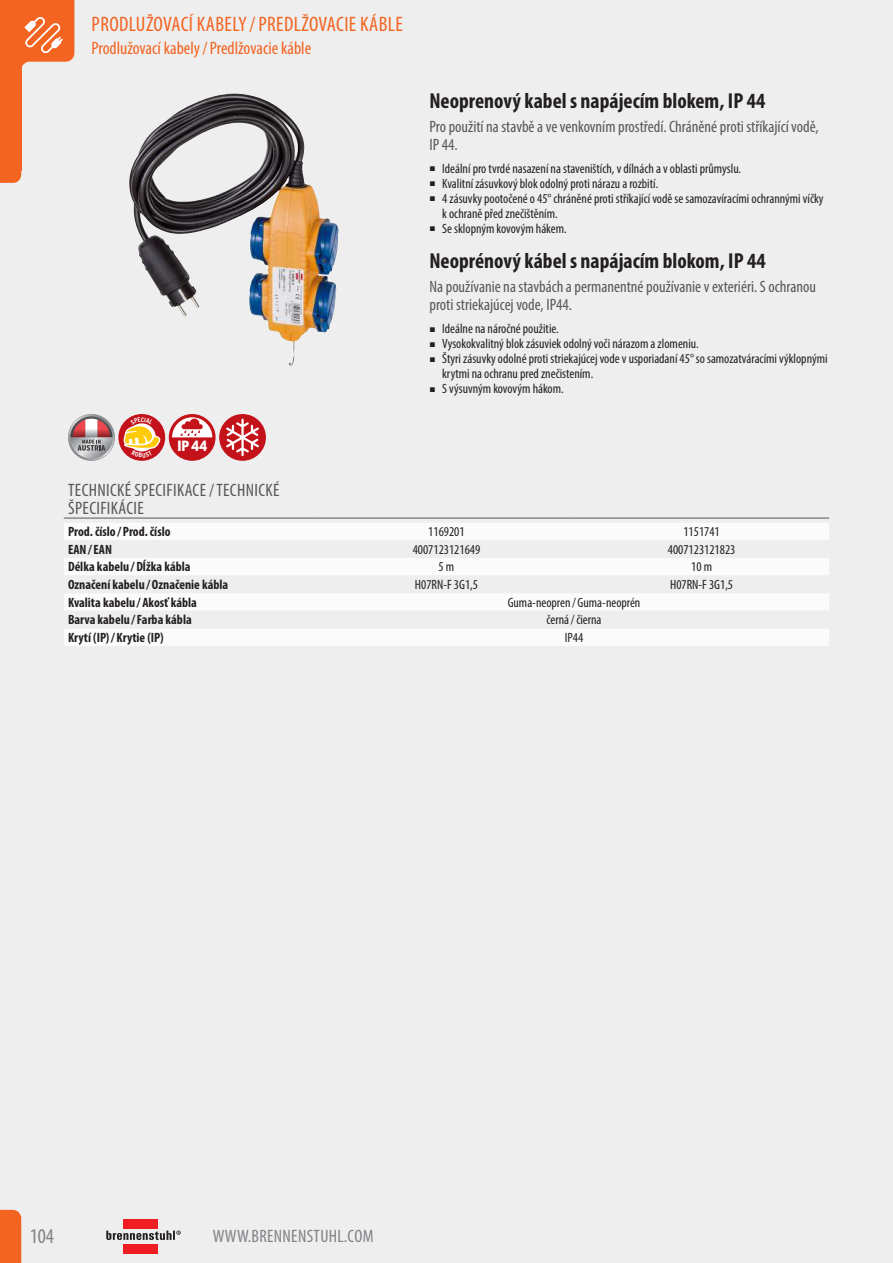
<style>
.page{position:relative;width:893px;height:1263px;background:#fff}
.page>*{position:absolute;margin:0;border:0;box-sizing:border-box;transform-origin:0 0}
.t1{font:700 condensed 21.75px "Myriad Pro";color:#231f20}
.t2{font:condensed 21px "Myriad Pro";letter-spacing:.02em;color:#f36421}
.t3{font:condensed 21px "Myriad Pro";color:#808285}
.t4{font:condensed 18px/18px "Myriad Pro";letter-spacing:.02em;color:#57585a}
.t5{font:condensed 18px "Myriad Pro";color:#f36421}
.t6{font:condensed 18px "Myriad Pro";letter-spacing:.02em;color:#808285}
.t7{font:condensed 16.5px/18px "Myriad Pro";color:#57585a}
.t8{font:900 condensed 14.85px "Interstate";color:#fff}
.t9{font:condensed 13.5px/15px "Myriad Pro";color:#231f20}
.t10{font:700 condensed 13.5px "Myriad Pro";color:#231f20}
.s1{font-family:"Arial";font-stretch:normal;font-size:10.2px}
</style>
<div class="page">
<div style="left:0;top:0;width:892px;height:1263px;background:#eeeeef"></div>
<div style="left:123px;top:1219px;width:35px;height:10px;background:#ee1d23"></div>
<div style="left:123px;top:1243px;width:35px;height:10px;background:#ee1d23"></div>
<svg style="left:106px;top:1230px;width:75px;height:10px"></svg>
<svg style="left:0;top:1210px;width:21px;height:53px"></svg>
<div style="left:0;top:0;width:21px;height:170px;background:#f36421"></div>
<svg style="left:0;top:170px;width:21px;height:13px"></svg>
<svg style="left:21px;top:0;width:53px;height:70px"></svg>
<img style="left:129px;top:94px;width:151px;height:222px">
<div style="left:64px;top:523px;width:765px;height:123px;background:#fbfbfb"></div>
<svg style="left:64px;top:540px;width:765px;height:88px"></svg>
<hr style="left:64px;top:518px;width:255px;height:1px;background:#57585a">
<hr style="left:319px;top:518px;width:255px;height:1px;background:#57585a">
<hr style="left:574px;top:518px;width:255px;height:1px;background:#57585a">
<svg style="left:68px;top:414px;width:47px;height:47px"></svg>
<svg style="left:118px;top:414px;width:47px;height:47px"></svg>
<div style="left:169px;top:414px;width:47px;height:47px;background:#c4121a;border-radius:50%"></div>
<svg style="left:172px;top:417px;width:40px;height:20px"></svg>
<div style="left:219px;top:414px;width:47px;height:47px;background:#c4121a;border-radius:50%"></div>
<svg style="left:226px;top:419px;width:33px;height:37px"></svg>
<svg style="left:124px;top:417px;width:36px;height:41px"></svg>
<h2 class="t2" style="left:92px;top:12px;width:313px">PRODLUŽOVACÍ KABELY/ PREDLŽOVACIE KÁBLE</h2>
<h3 class="t5" style="left:91px;top:37px;width:221px">Prodlužovací kabely/ Predlžovacie káble</h3>
<h1 class="t1" style="left:429px;top:87px;width:337px">Neoprenový kabel s napájecím blokem, IP 44</h1>
<p class="t7" style="left:429px;top:117px;width:391px">Pro použití na stavbě a ve venkovním prostředí. Chráněné proti stříkající vodě,<br>IP 44.</p>
<p class="t9" style="left:429px;top:160px;width:313px"><span class="s1">■</span> Ideální pro tvrdé nasazení na staveništích, v dílnách a v oblasti průmyslu.</p>
<p class="t9" style="left:429px;top:175px;width:230px"><span class="s1">■</span> Kvalitní zásuvkový blok odolný proti nárazu a rozbití.</p>
<p class="t9" style="left:442px;top:190px;width:383px;text-indent:-13px"><span class="s1">■</span> 4 zásuvky pootočené o 45° chráněné proti stříkající vodě se samozavíracími ochrannými víčky k ochraně před znečištěním.</p>
<p class="t9" style="left:429px;top:220px;width:139px"><span class="s1">■</span> Se sklopným kovovým hákem.</p>
<h1 class="t1" style="left:429px;top:248px;width:338px">Neoprénový kábel s napájacím blokom, IP 44</h1>
<p class="t7" style="left:429px;top:278px;width:388px">Na používanie na stavbách a permanentné používanie v exteriéri. S ochranou proti striekajúcej vode, IP44.</p>
<p class="t9" style="left:429px;top:321px;width:131px"><span class="s1">■</span> Ideálne na náročné použitie.</p>
<p class="t9" style="left:429px;top:336px;width:271px"><span class="s1">■</span> Vysokokvalitný blok zásuviek odolný voči nárazom a zlomeniu.</p>
<p class="t9" style="left:442px;top:351px;width:387px;text-indent:-13px"><span class="s1">■</span> Štyri zásuvky odolné proti striekajúcej vode v usporiadaní 45° so samozatváracími výklopnými krytmi na ochranu pred znečistením.</p>
<p class="t9" style="left:429px;top:381px;width:136px"><span class="s1">■</span> S výsuvným kovovým hákom.</p>
<p class="t8" style="left:177px;top:437px;width:31px">IP44</p>
<h3 class="t4" style="left:68px;top:481px;width:213px">TECHNICKÉ SPECIFIKACE / TECHNICKÉ<br>ŠPECIFIKÁCIE</h3>
<p class="t10" style="left:68px;top:523px;width:104px">Prod. číslo / Prod. číslo</p>
<p class="t9" style="left:428px;top:524px;width:38px">1169201</p>
<p class="t9" style="left:683px;top:524px;width:38px">1151741</p>
<p class="t10" style="left:68px;top:541px;width:46px">EAN/ EAN</p>
<p class="t9" style="left:413px;top:542px;width:69px">4007123121649</p>
<p class="t9" style="left:668px;top:542px;width:69px">4007123121823</p>
<p class="t10" style="left:68px;top:558px;width:124px">Délka kabelu / Dĺžka kábla</p>
<p class="t9" style="left:439px;top:559px;width:17px">5 m</p>
<p class="t9" style="left:691px;top:559px;width:22px">10 m</p>
<p class="t10" style="left:68px;top:576px;width:162px">Označení kabelu / Označenie kábla</p>
<p class="t9" style="left:415px;top:577px;width:65px">H07RN-F 3G1,5</p>
<p class="t9" style="left:670px;top:577px;width:65px">H07RN-F 3G1,5</p>
<p class="t10" style="left:68px;top:594px;width:130px">Kvalita kabelu / Akosť kábla</p>
<p class="t9" style="left:508px;top:594px;width:134px">Guma-neopren / Guma-neoprén</p>
<p class="t10" style="left:68px;top:611px;width:125px">Barva kabelu / Farba kábla</p>
<p class="t9" style="left:547px;top:612px;width:56px">černá/ čierna</p>
<p class="t10" style="left:68px;top:629px;width:97px">Krytí (IP)/ Krytie (IP)</p>
<p class="t9" style="left:565px;top:630px;width:20px">IP44</p>
<h2 class="t3" style="left:30px;top:1224px;width:26px">104</h2>
<h3 class="t6" style="left:213px;top:1225px;width:162px">WWW.BRENNENSTUHL.COM</h3>
</div>
